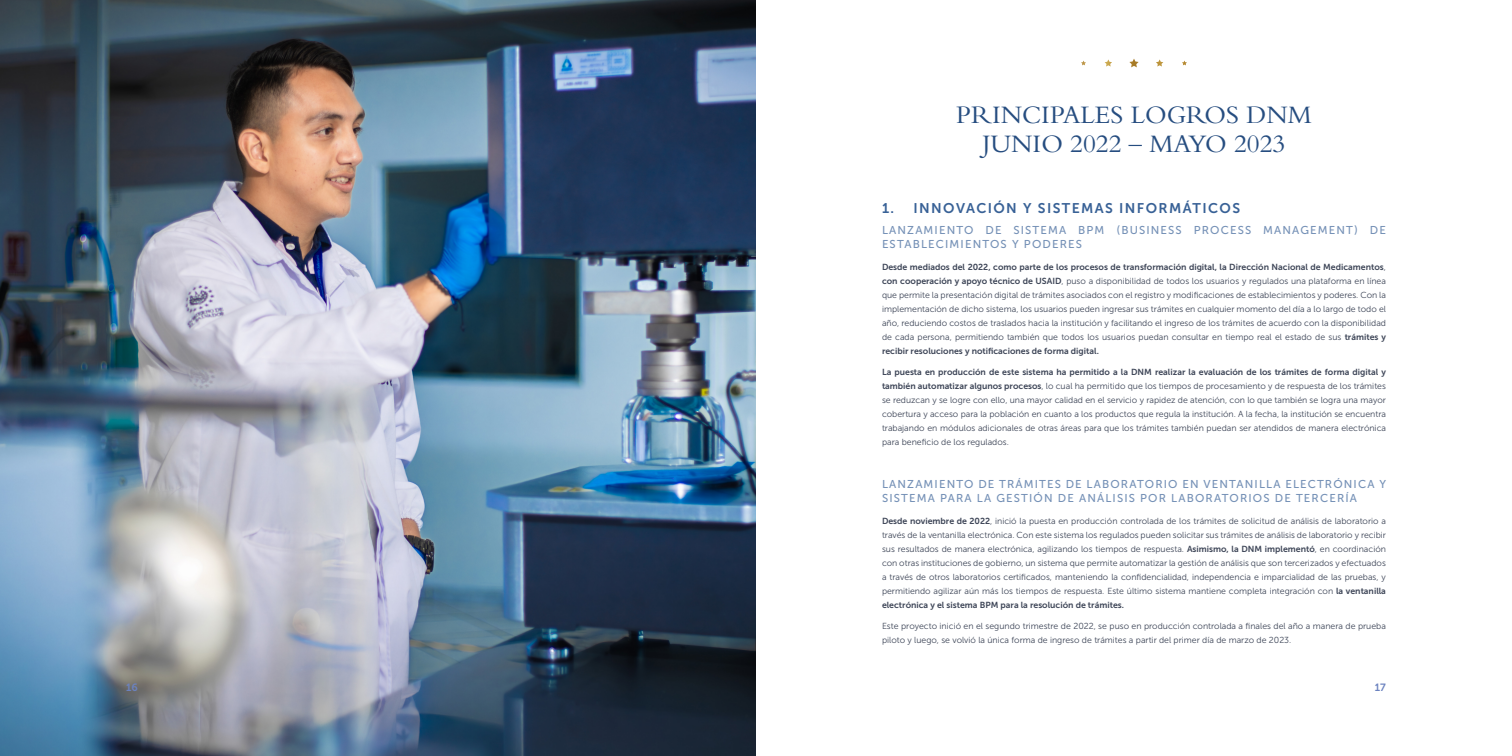
<style>
.page{position:relative;width:1512px;height:756px;background:#fff}
.page>*{position:absolute;margin:0;border:0;box-sizing:border-box;transform-origin:0 0}
.Titulo{font:26.25px/28.9px "Bembo Std";color:#264d80;text-align:center}
.Cuerpo_de_texto{font:14px "Museo Sans 700";letter-spacing:.1em;color:#386196}
.Cuerpo_de_texto-2{font:11.38px/14px "Museo Sans 500";letter-spacing:.1em;color:#7490b6}
.t1{font:10.5px "Museo Sans 700";color:#6b82bf}
.Cuerpo_de_texto-3{font:8.75px/14px "Museo Sans 300";color:#3d4557;text-align:justify}
.s1{font-family:"Museo Sans 700"}
</style>
<div class="page">
<svg style="left:1081px;top:59px;width:106px;height:8px"></svg>
<img style="left:0;top:0;width:756px;height:756px">
<p class="Titulo" style="left:956px;top:100px;width:357px">PRINCIPALES LOGROS DNM<br>JUNIO 2022 – MAYO 2023</p>
<p class="Cuerpo_de_texto" style="left:882px;top:200px;width:360px">1. INNOVACIÓN Y SISTEMAS INFORMÁTICOS</p>
<p class="Cuerpo_de_texto-2" style="left:882px;top:223px;width:506px">LANZAMIENTO DE SISTEMA BPM (BUSINESS PROCESS MANAGEMENT) DE<br>ESTABLECIMIENTOS Y PODERES</p>
<p class="Cuerpo_de_texto-3" style="left:882px;top:260px;width:506px"><span class="s1">Desde mediados del 2022, como parte de los procesos de transformación digital, la Dirección Nacional de Medicamentos</span>, <span class="s1">con cooperación y apoyo técnico de USAID</span>, puso a disponibilidad de todos los usuarios y regulados una plataforma en línea que permite la presentación digital de trámites asociados con el registro y modificaciones de establecimientos y poderes. Con la implementación de dicho sistema, los usuarios pueden ingresar sus trámites en cualquier momento del día a lo largo de todo el año, reduciendo costos de traslados hacia la institución y facilitando el ingreso de los trámites de acuerdo con la disponibilidad de cada persona, permitiendo también que todos los usuarios puedan consultar en tiempo real el estado de sus <span class="s1">trámites y recibir resoluciones y notificaciones de forma digital.</span></p>
<p class="Cuerpo_de_texto-3" style="left:882px;top:365px;width:506px"><span class="s1">La puesta en producción de este sistema ha permitido a la DNM realizar la evaluación de los trámites de forma digital y también automatizar algunos procesos</span>, lo cual ha permitido que los tiempos de procesamiento y de respuesta de los trámites se reduzcan y se logre con ello, una mayor calidad en el servicio y rapidez de atención, con lo que también se logra una mayor cobertura y acceso para la población en cuanto a los productos que regula la institución. A la fecha, la institución se encuentra trabajando en módulos adicionales de otras áreas para que los trámites también puedan ser atendidos de manera electrónica para beneficio de los regulados.</p>
<p class="Cuerpo_de_texto-2" style="left:882px;top:477px;width:506px">LANZAMIENTO DE TRÁMITES DE LABORATORIO EN VENTANILLA ELECTRÓNICA Y<br>SISTEMA PARA LA GESTIÓN DE ANÁLISIS POR LABORATORIOS DE TERCERÍA</p>
<p class="Cuerpo_de_texto-3" style="left:882px;top:514px;width:506px"><span class="s1">Desde noviembre de 2022</span>, inició la puesta en producción controlada de los trámites de solicitud de análisis de laboratorio a través de la ventanilla electrónica. Con este sistema los regulados pueden solicitar sus trámites de análisis de laboratorio y recibir sus resultados de manera electrónica, agilizando los tiempos de respuesta. <span class="s1">Asimismo, la DNM implementó</span>, en coordinación con otras instituciones de gobierno, un sistema que permite automatizar la gestión de análisis que son tercerizados y efectuados a través de otros laboratorios certificados, manteniendo la confidencialidad, independencia e imparcialidad de las pruebas, y permitiendo agilizar aún más los tiempos de respuesta. Este último sistema mantiene completa integración con <span class="s1">la ventanilla electrónica y el sistema BPM para la resolución de trámites.</span></p>
<p class="Cuerpo_de_texto-3" style="left:882px;top:619px;width:505px">Este proyecto inició en el segundo trimestre de 2022, se puso en producción controlada a finales del año a manera de prueba piloto y luego, se volvió la única forma de ingreso de trámites a partir del primer día de marzo de 2023.</p>
<p class="t1" style="left:126px;top:681px;width:13px">16</p>
<p class="t1" style="left:1375px;top:681px;width:13px">17</p>
</div>
